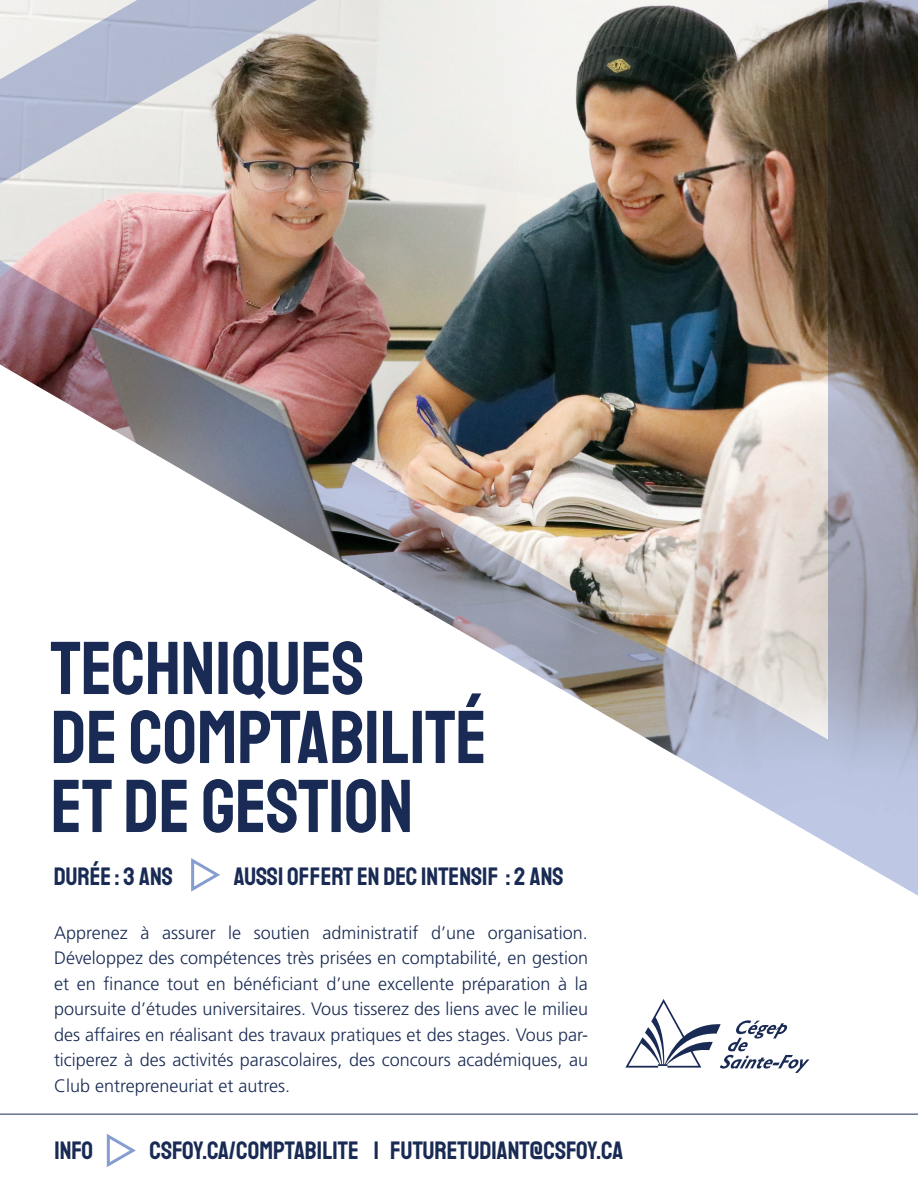
<style>
.page{position:relative;width:918px;height:1188px;background:#fff}
.page>*{position:absolute;margin:0;border:0;box-sizing:border-box;transform-origin:0 0}
.T1{font:75px/69px "Staatliches";color:#192b54}
.t1{font:25.5px "Staatliches";color:#192b54}
.t2{font:300 18px/25.5px "Frutiger LT Std";color:#192b54;text-align:justify}
</style>
<div class="page">
<hr style="left:0;top:1114px;width:918px;height:1px;background:#192b54">
<svg style="left:106px;top:1134px;width:30px;height:33px"></svg>
<img style="left:0;top:0;width:918px;height:896px">
<svg style="left:625px;top:999px;width:184px;height:74px"></svg>
<p class="T1" style="left:51px;top:633px;width:438px">TECHNIQUES<br>DE COMPTABILITÉ</p>
<p class="T1" style="left:51px;top:771px;width:364px">ET DE GESTION</p>
<p class="t1" style="left:54px;top:860px;width:121px">DURÉE : 3 ANS</p>
<p class="t1" style="left:234px;top:860px;width:331px">AUSSI OFFERT EN DEC INTENSIF : 2 ANS</p>
<p class="t2" style="left:54px;top:920px;width:536px">Apprenez à assurer le soutien administratif d’une organisation.<br>Développez des compétences très prisées en comptabilité, en gestion et en finance tout en bénéficiant d’une excellente préparation à la poursuite d’études universitaires. Vous tisserez des liens avec le milieu des affaires en réalisant des travaux pratiques et des stages. Vous par&shy;ticiperez à des activités parascolaires, des concours académiques, au Club entrepreneuriat et autres.</p>
<p class="t1" style="left:54px;top:1134px;width:40px">INFO</p>
<p class="t1" style="left:150px;top:1134px;width:475px">CSFOY.CA/COMPTABILITE | FUTURETUDIANT@CSFOY.CA</p>
</div>
